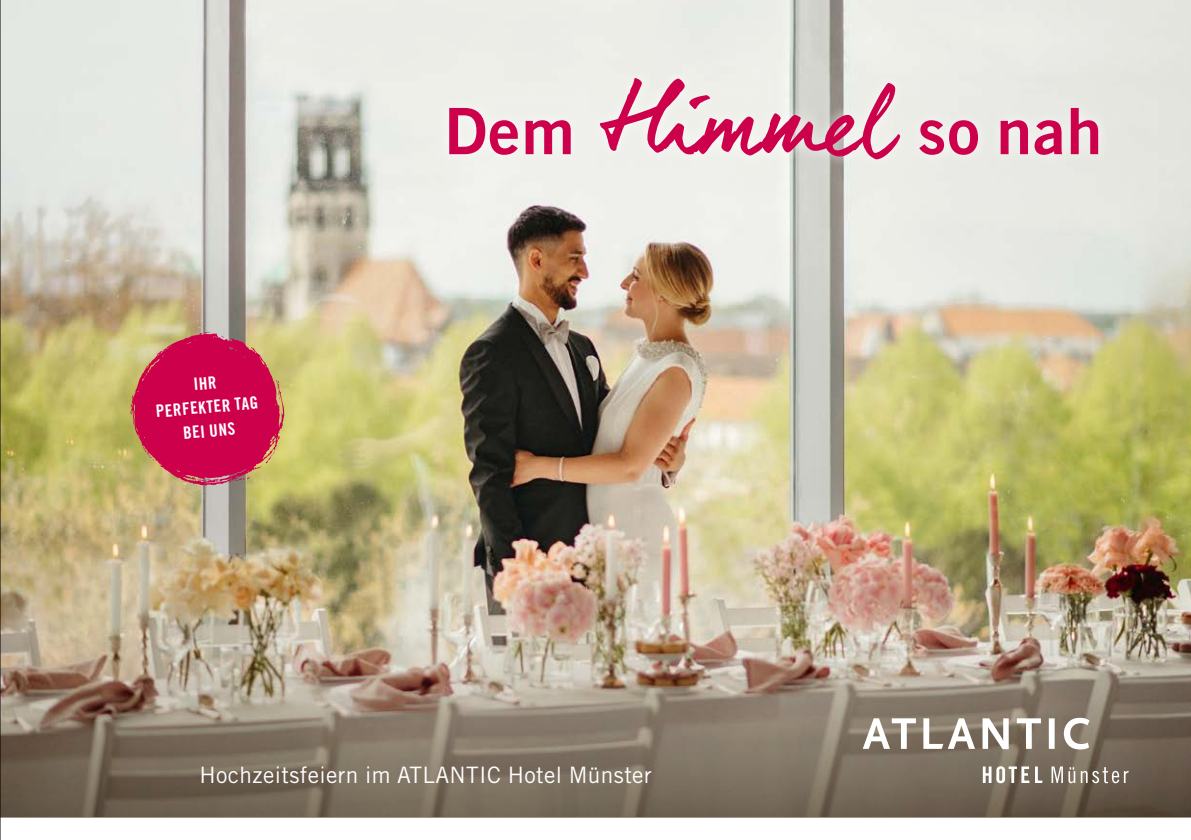
<style>
.page{position:relative;width:1191px;height:840px;background:#fff}
.page>*{position:absolute;margin:0;border:0;box-sizing:border-box;transform-origin:0 0}
.t1{font:64px "Trade Gothic Bold Two";letter-spacing:.02em;color:#cd004b}
.t2{font:22.6px "Trade Gothic";letter-spacing:.02em;color:#fff}
.t3{font:17px/24px "Trade Gothic Bold Cond Twenty";color:#fff;text-align:center}
.s1{font-family:"dear Joe 6";font-size:96px}
</style>
<div class="page">
<img style="left:1px;top:0;width:1190px;height:632px">
<div style="left:436px;top:66px;width:675px;height:105px;background:#fff;opacity:.75"></div>
<svg style="left:1px;top:632px;width:1190px;height:184px;background:#918271"></svg>
<svg style="left:862px;top:717px;width:227px;height:32px"></svg>
<svg style="left:982px;top:765px;width:146px;height:17px"></svg>
<svg style="left:130px;top:331px;width:154px;height:154px;background:#ca3457"></svg>
<hr style="left:0;top:0;width:1px;height:839px;background:#000">
<p class="t3" style="left:153px;top:375px;width:104px;rotate:-5deg">IHR<br>PERFEKTER TAG<br>BEI UNS</p>
<h1 class="t1" style="left:444px;top:91px;width:659px">Dem <span class="s1">Himmel</span> so nah</h1>
<p class="t2" style="left:199px;top:761px;width:453px">Hochzeitsfeiern im ATLANTIC Hotel Münster</p>
</div>
